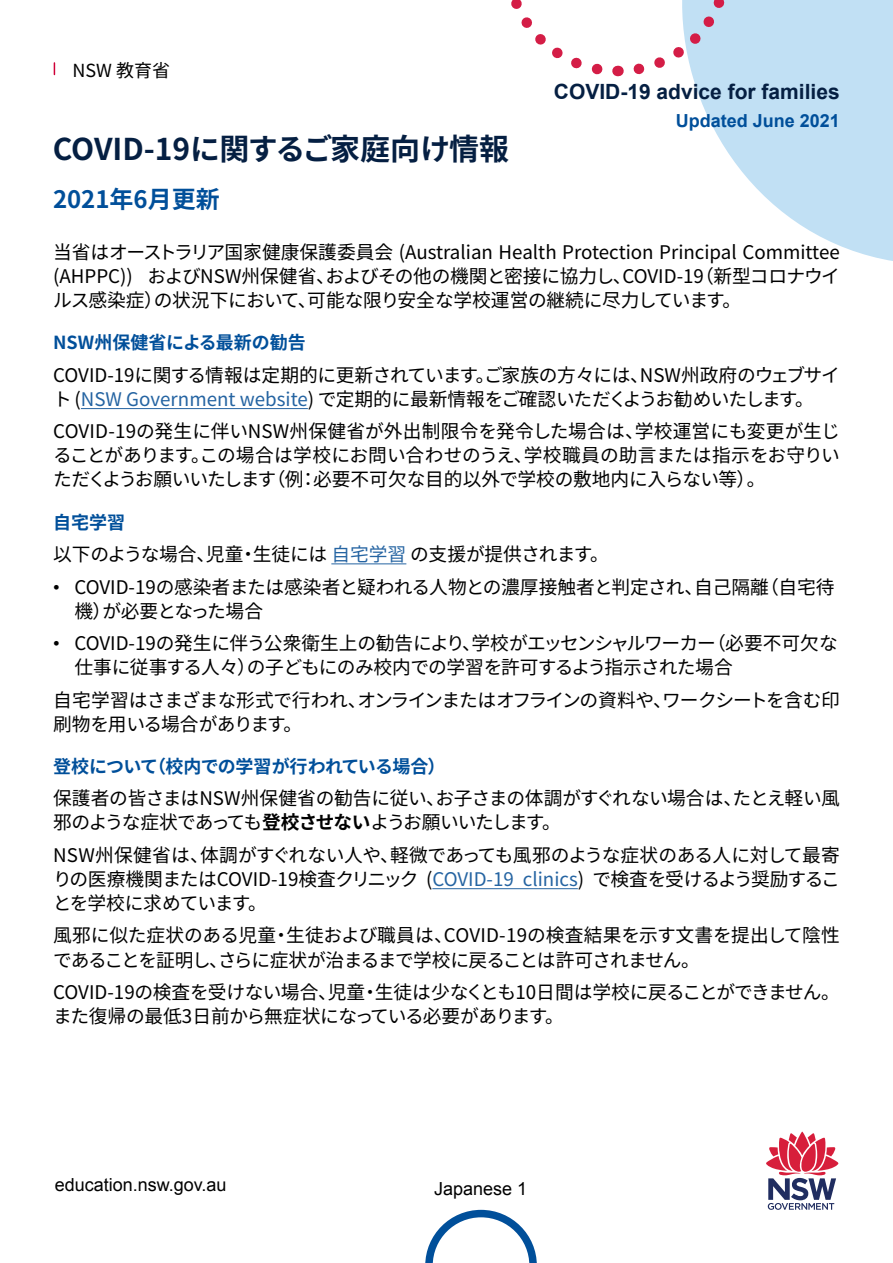
<style>
.page{position:relative;width:893px;height:1263px;background:#fff}
.page>*{position:absolute;margin:0;border:0;box-sizing:border-box;transform-origin:0 0}
.t1{font:700 30px "Noto Sans CJ Kjp";letter-spacing:-.01em;color:#051f42}
.t2{font:700 24px "Noto Sans CJ Kjp";color:#004f9a}
.t3{font:700 21px "Arial";color:#051f42}
.Text{font:18.75px/24px "Noto Sans CJ Kjp";letter-spacing:-.02em;color:#000}
.Text-2{font:18.75px/24px "Noto Sans CJ Kjp";letter-spacing:-.04em;color:#000}
.t4{font:18px "Arial";color:#000}
.t5{font:700 18px "Noto Sans CJ Kjp";letter-spacing:-.035em;color:#004f9a}
.t6{font:700 18px "Noto Sans CJ Kjp";color:#004f9a}
.t7{font:700 18px "Arial";color:#004f9a}
.t8{font:18px "Noto Sans CJ Kjp";color:#000}
.s1{color:#2564a2}
.s2{font-family:"Arial"}
.s3{font-weight:700}
</style>
<div class="page">
<svg style="left:425px;top:1210px;width:112px;height:53px"></svg>
<svg style="left:766px;top:1131px;width:73px;height:79px"></svg>
<hr style="left:81px;top:408px;width:227px;height:1px;background:#2564a2">
<hr style="left:331px;top:563px;width:75px;height:1px;background:#2564a2">
<hr style="left:432px;top:888px;width:146px;height:1px;background:#2564a2">
<svg style="left:54px;top:63px;width:1px;height:12px"></svg>
<svg style="left:618px;top:0;width:275px;height:261px;fill:#c1e0f4"></svg>
<svg style="left:511px;top:0;width:107px;height:77px"></svg>
<svg style="left:626px;top:0;width:112px;height:81px"></svg>
<p class="t8" style="left:72px;top:60px;width:99px">NSW 教育省</p>
<p class="t3" style="left:554px;top:78px;width:287px">COVID-19 advice for families</p>
<p class="t7" style="left:676px;top:109px;width:166px">Updated June 2021</p>
<h1 class="t1" style="left:53px;top:132px;width:458px">COVID-19に関するご家庭向け情報</h1>
<h2 class="t2" style="left:53px;top:186px;width:168px">2021年6月更新</h2>
<p class="Text" style="left:53px;top:241px;width:788px;text-align:justify">当省はオーストラリア国家健康保護委員会 (Australian Health Protection Principal Committee (AHPPC)) およびNSW州保健省、およびその他の機関と密接に協力し、COVID-19（新型コロナウイルス感染症）の状況下において、可能な限り安全な学校運営の継続に尽力しています。</p>
<h3 class="t6" style="left:53px;top:333px;width:254px">NSW州保健省による最新の勧告</h3>
<p class="Text" style="left:53px;top:363px;width:788px">COVID-19に関する情報は定期的に更新されています。ご家族の方々には、NSW州政府のウェブサイト (<span class="s1">NSW Government website</span>) で定期的に最新情報をご確認いただくようお勧めいたします。</p>
<p class="Text" style="left:53px;top:420px;width:788px;text-align:justify">COVID-19の発生に伴いNSW州保健省が外出制限令を発令した場合は、学校運営にも変更が生じることがあります。この場合は学校にお問い合わせのうえ、学校職員の助言または指示をお守りいただくようお願いいたします（例：必要不可欠な目的以外で学校の敷地内に入らない等）。</p>
<h3 class="t6" style="left:53px;top:512px;width:74px">自宅学習</h3>
<p class="Text" style="left:53px;top:543px;width:557px">以下のような場合、児童・生徒には <span class="s1">自宅学習</span> の支援が提供されます。</p>
<p class="Text" style="left:74px;top:575px;width:762px;text-indent:-21px"><span class="s2">•</span> COVID-19の感染者または感染者と疑われる人物との濃厚接触者と判定され、自己隔離（自宅待機）が必要となった場合</p>
<p class="Text" style="left:74px;top:632px;width:765px;text-indent:-21px"><span class="s2">•</span> COVID-19の発生に伴う公衆衛生上の勧告により、学校がエッセンシャルワーカー（必要不可欠な仕事に従事する人々）の子どもにのみ校内での学習を許可するよう指示された場合</p>
<p class="Text-2" style="left:53px;top:688px;width:788px">自宅学習はさまざまな形式で行われ、オンラインまたはオフラインの資料や、ワークシートを含む印刷物を用いる場合があります。</p>
<h3 class="t5" style="left:53px;top:756px;width:394px">登校について（校内での学習が行われている場合）</h3>
<p class="Text" style="left:53px;top:787px;width:788px">保護者の皆さまはNSW州保健省の勧告に従い、お子さまの体調がすぐれない場合は、たとえ軽い風邪のような症状であっても<span class="s3">登校させない</span>ようお願いいたします。</p>
<p class="Text" style="left:53px;top:843px;width:788px;text-align:justify">NSW州保健省は、体調がすぐれない人や、軽微であっても風邪のような症状のある人に対して最寄りの医療機関またはCOVID-19検査クリニック (<span class="s1">COVID-19 clinics</span>) で検査を受けるよう奨励することを学校に求めています。</p>
<p class="Text" style="left:53px;top:924px;width:788px">風邪に似た症状のある児童・生徒および職員は、COVID-19の検査結果を示す文書を提出して陰性であることを証明し、さらに症状が治まるまで学校に戻ることは許可されません。</p>
<p class="Text" style="left:53px;top:980px;width:788px">COVID-19の検査を受けない場合、児童・生徒は少なくとも10日間は学校に戻ることができません。また復帰の最低3日前から無症状になっている必要があります。</p>
<p class="t4" style="left:55px;top:1173px;width:173px">education.nsw.gov.au</p>
<p class="t4" style="left:434px;top:1177px;width:95px">Japanese 1</p>
</div>
